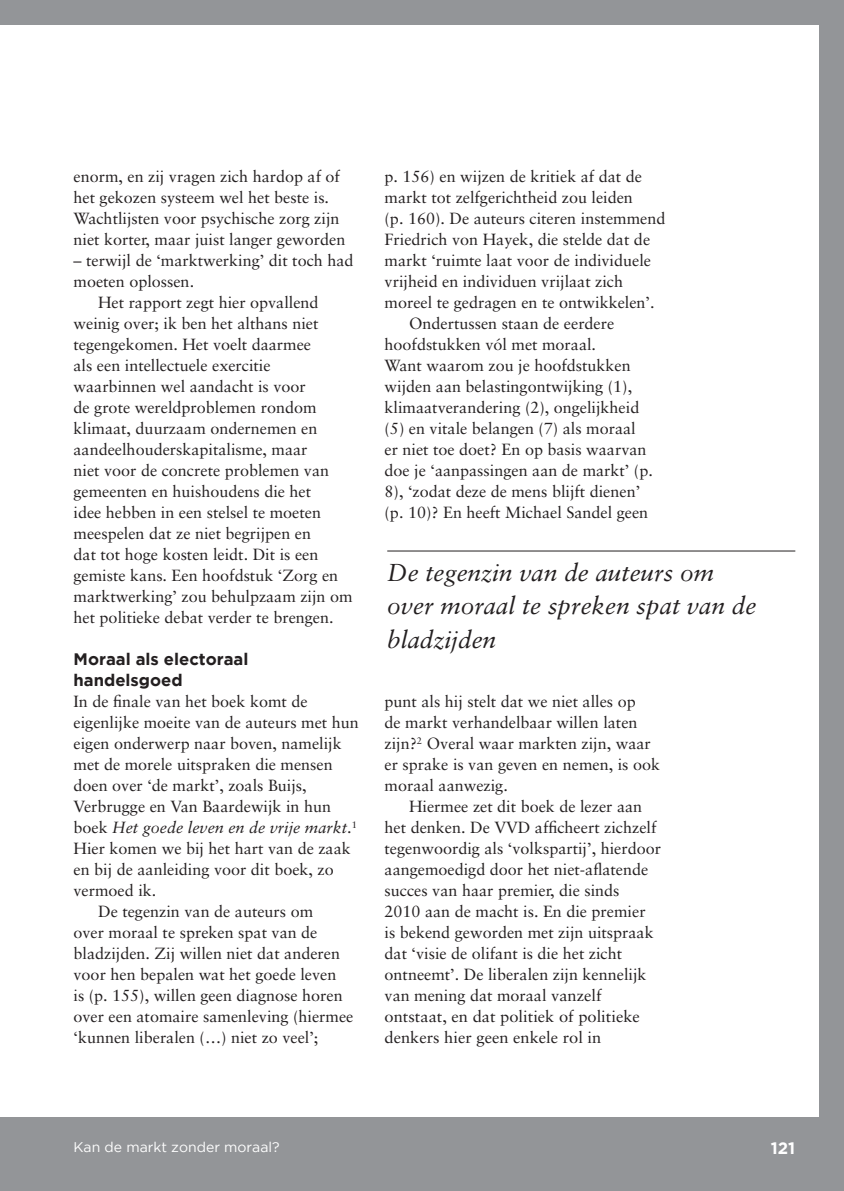
<style>
.page{position:relative;width:844px;height:1191px;background:#fff}
.page>*{position:absolute;margin:0;border:0;box-sizing:border-box;transform-origin:0 0}
.t1{font:italic 24.5px/33.2px "Sabon LT";color:#231f20}
.t2{font:700 16.62px/21px "Gotham";color:#231f20}
.t3{font:700 16.62px "Gotham";color:#fff}
.t4{font:16.1px/21px "Sabon LT";color:#231f20}
.t5{font:italic 16.1px "Sabon LT";color:#231f20}
.t6{font:14px "Gotham";color:#fff}
.s1{font-style:normal}
</style>
<div class="page">
<hr style="left:387px;top:550px;width:408px;height:1px;background:#231f20">
<div style="left:0;top:1117px;width:843px;height:74px;background:#939598"></div>
<div style="left:0;top:0;width:843px;height:24px;background:#939598"></div>
<div style="left:819px;top:0;width:24px;height:1191px;background:#939598"></div>
<p class="t4" style="left:73px;top:166px;width:273px">enorm, en zij vragen zich hardop af of het gekozen systeem wel het beste is.<br>Wachtlijsten voor psychische zorg zijn niet korter, maar juist langer geworden</p>
<p class="t4" style="left:73px;top:250px;width:281px">– terwijl de ‘marktwerking’ dit toch had</p>
<p class="t4" style="left:73px;top:271px;width:122px">moeten oplossen.</p>
<p class="t4" style="left:98px;top:292px;width:222px">Het rapport zegt hier opvallend</p>
<p class="t4" style="left:73px;top:313px;width:246px">weinig over; ik ben het althans niet</p>
<p class="t4" style="left:73px;top:334px;width:239px">tegengekomen. Het voelt daarmee</p>
<p class="t4" style="left:73px;top:355px;width:198px">als een intellectuele exercitie</p>
<p class="t4" style="left:73px;top:376px;width:234px">waarbinnen wel aandacht is voor</p>
<p class="t4" style="left:73px;top:397px;width:244px">de grote wereldproblemen rondom</p>
<p class="t4" style="left:73px;top:418px;width:245px">klimaat, duurzaam ondernemen en</p>
<p class="t4" style="left:73px;top:439px;width:235px">aandeelhouderskapitalisme, maar</p>
<p class="t4" style="left:73px;top:460px;width:257px">niet voor de concrete problemen van</p>
<p class="t4" style="left:73px;top:481px;width:239px">gemeenten en huishoudens die het</p>
<p class="t4" style="left:73px;top:502px;width:249px">idee hebben in een stelsel te moeten</p>
<p class="t4" style="left:73px;top:523px;width:239px">meespelen dat ze niet begrijpen en</p>
<p class="t4" style="left:73px;top:544px;width:246px">dat tot hoge kosten leidt. Dit is een</p>
<p class="t4" style="left:73px;top:565px;width:266px">gemiste kans. Een hoofdstuk ‘Zorg en</p>
<p class="t4" style="left:73px;top:586px;width:280px">marktwerking’ zou behulpzaam zijn om</p>
<p class="t4" style="left:73px;top:607px;width:261px">het politieke debat verder te brengen.</p>
<p class="t2" style="left:73px;top:648px;width:176px">Moraal als electoraal handelsgoed</p>
<p class="t4" style="left:73px;top:691px;width:235px">In de finale van het boek komt de</p>
<p class="t4" style="left:73px;top:712px;width:287px">eigenlijke moeite van de auteurs met hun</p>
<p class="t4" style="left:73px;top:733px;width:270px">eigen onderwerp naar boven, namelijk</p>
<p class="t4" style="left:73px;top:754px;width:260px">met de morele uitspraken die mensen</p>
<p class="t4" style="left:73px;top:775px;width:234px">doen over ‘de markt’, zoals Buijs,</p>
<p class="t4" style="left:73px;top:796px;width:259px">Verbrugge en Van Baardewijk in hun</p>
<p class="t5" style="left:73px;top:818px;width:285px"><span class="s1">boek</span> Het goede leven en de vrije markt<span class="s1">.</span><sup>1</sup></p>
<p class="t4" style="left:73px;top:838px;width:279px">Hier komen we bij het hart van de zaak</p>
<p class="t4" style="left:73px;top:859px;width:262px">en bij de aanleiding voor dit boek, zo</p>
<p class="t4" style="left:73px;top:880px;width:84px">vermoed ik.</p>
<p class="t4" style="left:98px;top:901px;width:216px">De tegenzin van de auteurs om</p>
<p class="t4" style="left:73px;top:922px;width:245px">over moraal te spreken spat van de</p>
<p class="t4" style="left:73px;top:943px;width:268px">bladzijden. Zij willen niet dat anderen</p>
<p class="t4" style="left:73px;top:964px;width:264px">voor hen bepalen wat het goede leven</p>
<p class="t4" style="left:73px;top:985px;width:270px">is (p. 155), willen geen diagnose horen</p>
<p class="t4" style="left:73px;top:1006px;width:281px">over een atomaire samenleving (hiermee</p>
<p class="t4" style="left:73px;top:1027px;width:246px">‘kunnen liberalen (…) niet zo veel’;</p>
<p class="t4" style="left:384px;top:166px;width:259px">p. 156) en wijzen de kritiek af dat de</p>
<p class="t4" style="left:384px;top:187px;width:250px">markt tot zelfgerichtheid zou leiden</p>
<p class="t4" style="left:384px;top:208px;width:282px">(p. 160). De auteurs citeren instemmend</p>
<p class="t4" style="left:384px;top:229px;width:267px">Friedrich von Hayek, die stelde dat de</p>
<p class="t4" style="left:384px;top:250px;width:268px">markt ‘ruimte laat voor de individuele</p>
<p class="t4" style="left:384px;top:271px;width:240px">vrijheid en individuen vrijlaat zich</p>
<p class="t4" style="left:384px;top:292px;width:271px">moreel te gedragen en te ontwikkelen’.</p>
<p class="t4" style="left:409px;top:313px;width:207px">Ondertussen staan de eerdere</p>
<p class="t4" style="left:384px;top:334px;width:213px">hoofdstukken vól met moraal.</p>
<p class="t4" style="left:384px;top:355px;width:247px">Want waarom zou je hoofdstukken</p>
<p class="t4" style="left:384px;top:376px;width:249px">wijden aan belastingontwijking (1),</p>
<p class="t4" style="left:384px;top:397px;width:256px">klimaatverandering (2), ongelijkheid</p>
<p class="t4" style="left:384px;top:418px;width:252px">(5) en vitale belangen (7) als moraal</p>
<p class="t4" style="left:384px;top:439px;width:263px">er niet toe doet? En op basis waarvan</p>
<p class="t4" style="left:384px;top:460px;width:270px">doe je ‘aanpassingen aan de markt’ (p.</p>
<p class="t4" style="left:384px;top:481px;width:257px">8), ‘zodat deze de mens blijft dienen’</p>
<p class="t4" style="left:384px;top:502px;width:265px">(p. 10)? En heeft Michael Sandel geen</p>
<h1 class="t1" style="left:387px;top:556px;width:370px">De tegenzin van de auteurs om over moraal te spreken spat van de bladzijden</h1>
<p class="t4" style="left:384px;top:691px;width:277px">punt als hij stelt dat we niet alles op<br>de markt verhandelbaar willen laten zijn?<sup>2</sup> Overal waar markten zijn, waar er sprake is van geven en nemen, is ook moraal aanwezig.</p>
<p class="t4" style="left:384px;top:796px;width:278px;text-indent:25px">Hiermee zet dit boek de lezer aan het denken. De VVD afficheert zichzelf tegenwoordig als ‘volkspartij’, hierdoor aangemoedigd door het niet-aflatende succes van haar premier, die sinds<br>2010 aan de macht is. En die premier<br>is bekend geworden met zijn uitspraak dat ‘visie de olifant is die het zicht ontneemt’. De liberalen zijn kennelijk van mening dat moraal vanzelf ontstaat, en dat politiek of politieke denkers hier geen enkele rol in</p>
<p class="t6" style="left:73px;top:1138px;width:208px">Kan de markt zonder moraal?</p>
<p class="t3" style="left:770px;top:1138px;width:26px">121</p>
</div>
